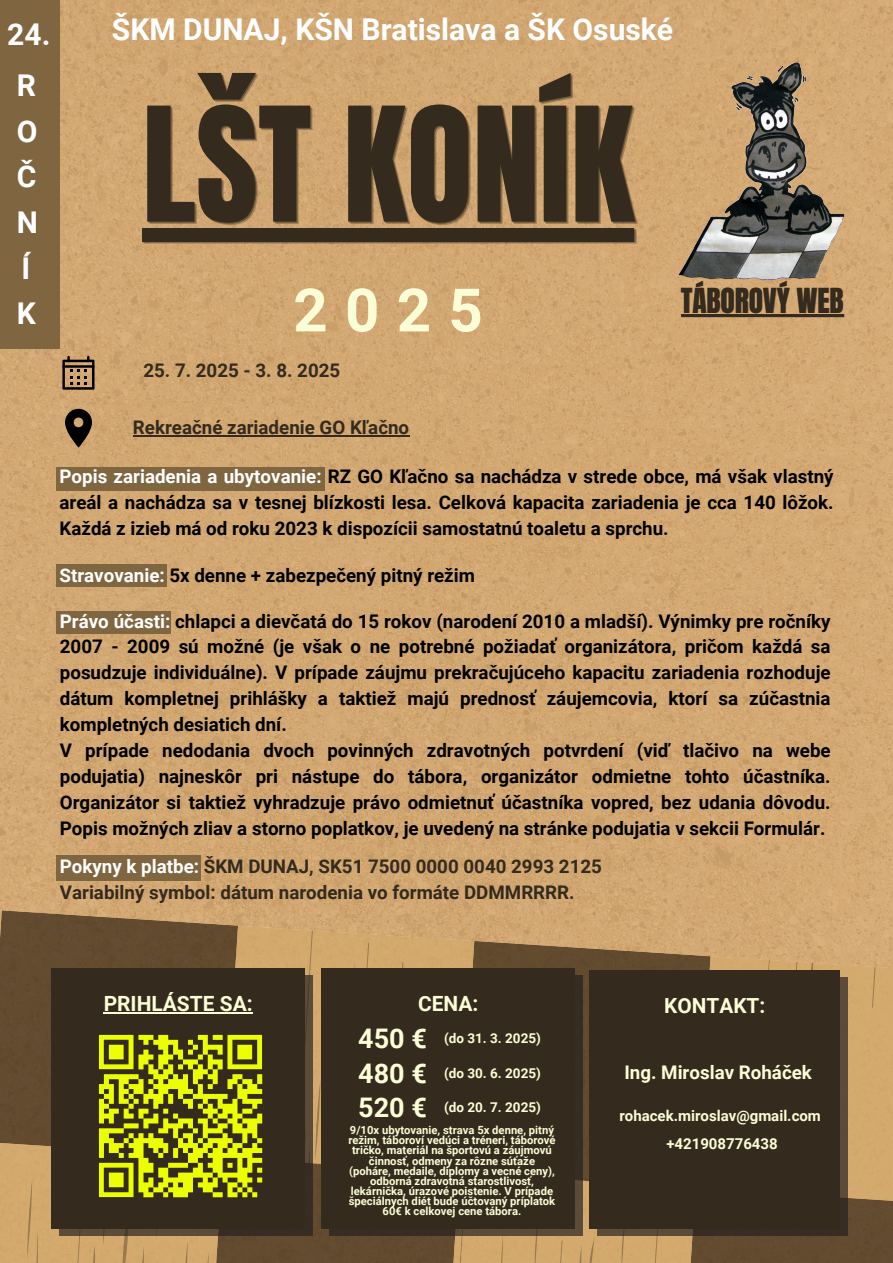
<style>
.page{position:relative;width:893px;height:1263px;background:#fff}
.page>*{position:absolute;margin:0;border:0;box-sizing:border-box;transform-origin:0 0}
.t1{font:135px "Anton";color:#342a1d}
.t2{font:700 60px "Roboto";color:#fafdd6}
.t3{font:700 30px/45.6px "Roboto";color:#fff}
.t4{font:29.25px "Anton";color:#342a1d}
.t5{font:700 27px "Roboto";color:#fafdd6}
.t6{font:700 21px "Roboto";color:#fafdd6}
.t7{font:700 20.77px "Roboto";color:#fafdd6}
.t8{font:700 18.75px/25.9px "Roboto";color:#000;text-align:justify}
.t9{font:700 18.75px "Roboto";color:#342a1d}
.t10{font:700 18.75px "Roboto";color:#fafdd6}
.t11{font:700 15px "Roboto";color:#fafdd6}
.t12{font:700 13.5px "Roboto";color:#fafdd6}
.t13{font:700 11.25px/10.1px "Roboto";color:#fafdd6;text-align:center}
.s1{color:#fff}
</style>
<div class="page">
<img style="left:0;top:0;width:893px;height:906px">
<svg style="left:0;top:906px;width:893px;height:357px;background:#a78356"></svg>
<svg style="left:59px;top:975px;width:253px;height:261px;background:#4f4031"></svg>
<div style="left:52px;top:968px;width:253px;height:261px;background:#342a1d"></div>
<hr style="left:104px;top:1012px;width:149px;height:2px;background:#fafdd6">
<img style="left:677px;top:61px;width:170px;height:222px">
<svg style="left:596px;top:977px;width:251px;height:259px;background:#4e3f31"></svg>
<div style="left:589px;top:970px;width:251px;height:259px;background:#342a1d"></div>
<svg style="left:329px;top:975px;width:253px;height:261px;background:#43362b"></svg>
<div style="left:322px;top:968px;width:253px;height:261px;background:#342a1d"></div>
<svg style="left:65px;top:409px;width:27px;height:39px"></svg>
<svg style="left:62px;top:356px;width:32px;height:34px"></svg>
<div style="left:56px;top:855px;width:145px;height:25px;background:#806640"></div>
<div style="left:0;top:0;width:59px;height:349px;background:#806640"></div>
<div style="left:56px;top:467px;width:269px;height:24px;background:#806640"></div>
<div style="left:56px;top:565px;width:111px;height:22px;background:#806640"></div>
<div style="left:56px;top:611px;width:115px;height:23px;background:#806640"></div>
<img style="left:98px;top:1034px;width:165px;height:164px">
<div style="left:142px;top:228px;width:492px;height:14px;background:#342a1d"></div>
<hr style="left:133px;top:435px;width:276px;height:2px;background:#342a1d">
<hr style="left:681px;top:314px;width:162px;height:3px;background:#342a1d">
<p class="t3" style="left:7px;top:12px;width:45px">24.</p>
<p class="t3" style="left:17px;top:63px;width:23px">R<br>O<br>Č<br>N<br>Í<br>K</p>
<p class="t3" style="left:112px;top:7px;width:563px">ŠKM DUNAJ, KŠN Bratislava a ŠK Osuské</p>
<h5 class="t1" style="left:142px;top:68px;width:493px">LŠT KONÍK</h5>
<h1 class="t2" style="left:293px;top:276px;width:191px">2025</h1>
<h2 class="t9" style="left:143px;top:360px;width:198px">25. 7. 2025 - 3. 8. 2025</h2>
<h5 class="t4" style="left:681px;top:279px;width:164px">TÁBOROVÝ WEB</h5>
<p class="t9" style="left:133px;top:416px;width:278px">Rekreačné zariadenie GO Kľačno</p>
<p class="t8" style="left:59px;top:464px;width:775px"><span class="s1">Popis zariadenia a ubytovanie:</span> RZ GO Kľačno sa nachádza v strede obce, má však vlastný areál a nachádza sa v tesnej blízkosti lesa. Celková kapacita zariadenia je cca 140 lôžok.<br>Každá z izieb má od roku 2023 k dispozícii samostatnú toaletu a sprchu.</p>
<p class="t8" style="left:59px;top:563px;width:417px"><span class="s1">Stravovanie:</span> 5x denne + zabezpečený pitný režim</p>
<p class="t8" style="left:60px;top:608px;width:772px"><span class="s1">Právo účasti:</span> chlapci a dievčatá do 15 rokov (narodení 2010 a mladší). Výnimky pre ročníky 2007 - 2009 sú možné (je však o ne potrebné požiadať organizátora, pričom každá sa posudzuje individuálne). V prípade záujmu prekračujúceho kapacitu zariadenia rozhoduje dátum kompletnej prihlášky a taktiež majú prednosť záujemcovia, ktorí sa zúčastnia kompletných desiatich dní.</p>
<p class="t8" style="left:60px;top:738px;width:772px">V prípade nedodania dvoch povinných zdravotných potvrdení (viď tlačivo na webe podujatia) najneskôr pri nástupe do tábora, organizátor odmietne tohto účastníka.<br>Organizátor si taktiež vyhradzuje právo odmietnuť účastníka vopred, bez udania dôvodu.<br>Popis možných zliav a storno poplatkov, je uvedený na stránke podujatia v sekcii Formulár.</p>
<p class="t9" style="left:60px;top:856px;width:543px"><span class="s1">Pokyny k platbe:</span> ŠKM DUNAJ, SK51 7500 0000 0040 2993 2125</p>
<p class="t9" style="left:60px;top:882px;width:516px">Variabilný symbol: dátum narodenia vo formáte DDMMRRRR.</p>
<h5 class="t6" style="left:104px;top:992px;width:151px">PRIHLÁSTE SA:</h5>
<p class="t6" style="left:418px;top:992px;width:62px">CENA:</p>
<h3 class="t7" style="left:664px;top:994px;width:103px">KONTAKT:</h3>
<p class="t5" style="left:358px;top:1023px;width:70px">450 €</p>
<p class="t5" style="left:358px;top:1058px;width:70px">480 €</p>
<h5 class="t5" style="left:358px;top:1092px;width:70px">520 €</h5>
<p class="t12" style="left:444px;top:1030px;width:98px">(do 31. 3. 2025)</p>
<h5 class="t12" style="left:444px;top:1065px;width:98px">(do 30. 6. 2025)</h5>
<p class="t12" style="left:444px;top:1100px;width:98px">(do 20. 7. 2025)</p>
<h6 class="t13" style="left:348px;top:1125px;width:209px">9/10x ubytovanie, strava 5x denne, pitný režim, táboroví vedúci a tréneri, táborové tričko, materiál na športovú a záujmovú činnosť, odmeny za rôzne súťaže (poháre, medaile, diplomy a vecné ceny), odborná zdravotná starostlivosť, lekárnička, úrazové poistenie. V prípade špeciálnych diét bude účtovaný príplatok 60€ k celkovej cene tábora.</h6>
<h4 class="t10" style="left:624px;top:1062px;width:189px">Ing. Miroslav Roháček</h4>
<p class="t11" style="left:619px;top:1107px;width:203px">rohacek.miroslav@gmail.com</p>
<h6 class="t11" style="left:666px;top:1135px;width:113px">+421908776438</h6>
</div>
